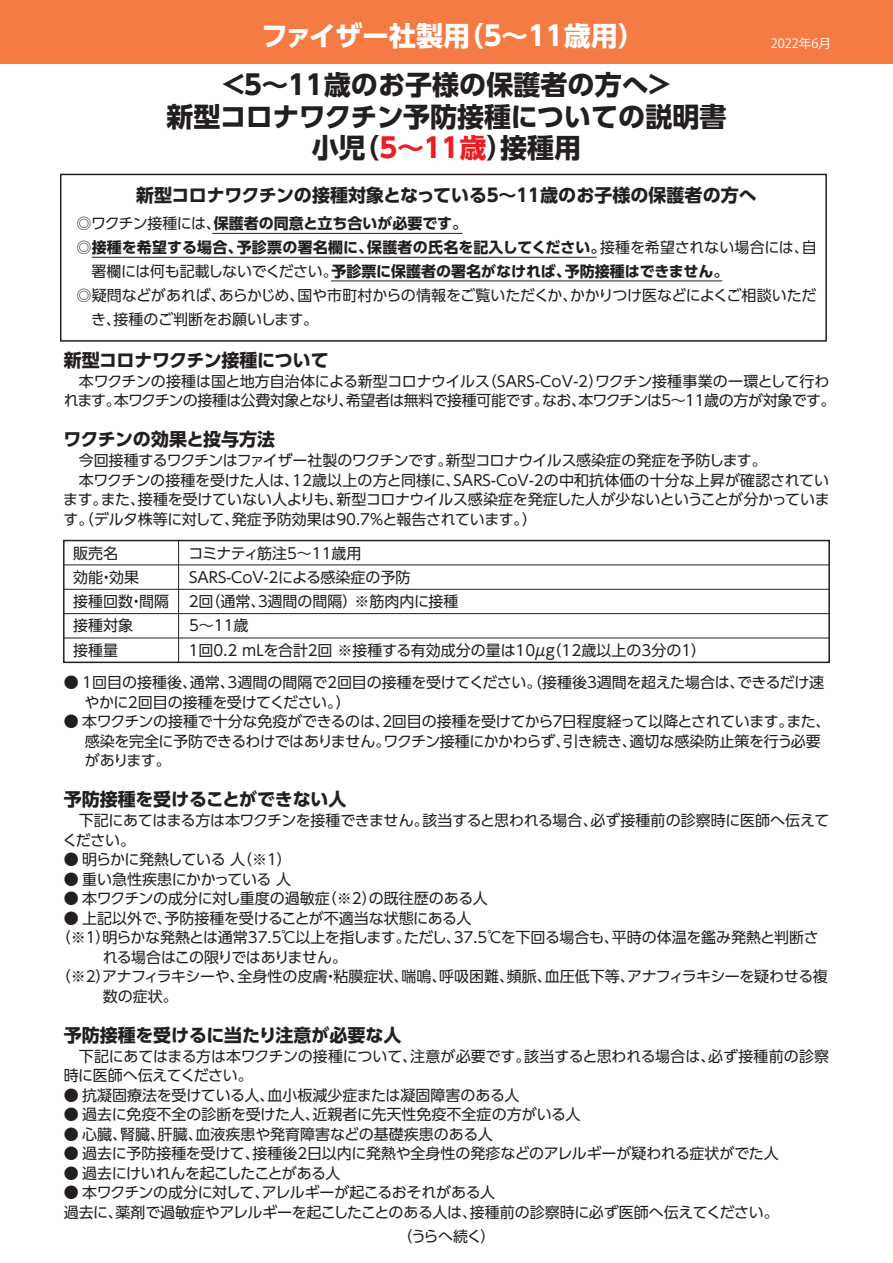
<style>
.page{position:relative;width:893px;height:1263px;background:#fff}
.page>*{position:absolute;margin:0;border:0;box-sizing:border-box;transform-origin:0 0}
.t1{font:700 27px/31.5px "UD Shin Go Pro";color:#231f20;text-align:center}
.t2{font:700 27px "UD Shin Go Pro";color:#fff}
.t3{font:700 18px "UD Shin Go Pro";letter-spacing:-.005em;color:#231f20}
.t4{font:15px/19.5px "UD Shin Go Pro";letter-spacing:-.015em;color:#231f20}
.t5{font:700 15px "UD Shin Go Pro";color:#231f20}
.t6{font:15px "UD Shin Go Pro";letter-spacing:-.045em;color:#231f20}
.t7{font:12.75px "Koz Go Pr 6 N";color:#fff}
.s1{color:#ee1d23}
.s2{font-weight:400}
.s3{font-family:"Koz Go Pr 6 N"}
</style>
<div class="page">
<div style="left:0;top:0;width:893px;height:64px;background:#f47b44"></div>
<div style="left:60px;top:174px;width:767px;height:168px;border:2px solid #231f20"></div>
<div style="left:63px;top:540px;width:767px;height:123px;border:2px solid #231f20"></div>
<hr style="left:178px;top:540px;width:1px;height:122px;background:#231f20">
<hr style="left:64px;top:638px;width:765px;height:1px;background:#231f20">
<hr style="left:64px;top:613px;width:765px;height:1px;background:#231f20">
<hr style="left:64px;top:589px;width:765px;height:1px;background:#231f20">
<hr style="left:64px;top:564px;width:765px;height:1px;background:#231f20">
<hr style="left:212px;top:233px;width:250px;height:1px;background:#231f20">
<hr style="left:92px;top:257px;width:505px;height:1px;background:#231f20">
<hr style="left:331px;top:281px;width:391px;height:1px;background:#231f20">
<h1 class="t2" style="left:261px;top:13px;width:385px">ファイザー社製用（5～11歳用）</h1>
<h1 class="t1" style="left:167px;top:68px;width:561px">＜５～11歳のお子様の保護者の方へ＞<br>新型コロナワクチン予防接種についての説明書小児（<span class="s1">5～11歳</span>）接種用</h1>
<p class="t7" style="left:771px;top:36px;width:62px">2022年6月</p>
<p class="t3" style="left:136px;top:180px;width:622px">新型コロナワクチンの接種対象となっている5～11歳のお子様の保護者の方へ</p>
<p class="t5" style="left:77px;top:211px;width:392px"><span class="s2">◎ワクチン接種には、</span>保護者の同意と立ち合いが必要です。</p>
<p class="t5" style="left:77px;top:235px;width:742px"><span class="s2">◎</span>接種を希望する場合、予診票の署名欄に、保護者の氏名を記入してください。<span class="s2">接種を希望されない場合には、自</span></p>
<p class="t5" style="left:92px;top:259px;width:638px"><span class="s2">署欄には何も記載しないでください。</span>予診票に保護者の署名がなければ、予防接種はできません。</p>
<p class="t4" style="left:77px;top:285px;width:742px">◎疑問などがあれば、あらかじめ、国や市町村からの情報をご覧いただくか、かかりつけ医などによくご相談いただ</p>
<p class="t4" style="left:91px;top:309px;width:229px">き、接種のご判断をお願いします。</p>
<p class="t3" style="left:64px;top:345px;width:266px">新型コロナワクチン接種について</p>
<p class="t4" style="left:64px;top:371px;width:773px">　本ワクチンの接種は国と地方自治体による新型コロナウイルス（SARS-CoV-2）ワクチン接種事業の一環として行われます。本ワクチンの接種は公費対象となり、希望者は無料で接種可能です。なお、本ワクチンは5～11歳の方が対象です。</p>
<p class="t3" style="left:63px;top:425px;width:213px">ワクチンの効果と投与方法</p>
<p class="t4" style="left:63px;top:450px;width:768px">　今回接種するワクチンはファイザー社製のワクチンです。新型コロナウイルス感染症の発症を予防します。<br>　本ワクチンの接種を受けた人は、12歳以上の方と同様に、SARS-CoV-2の中和抗体価の十分な上昇が確認されています。また、接種を受けていない人よりも、新型コロナウイルス感染症を発症した人が少ないということが分かっています。（デルタ株等に対して、発症予防効果は90.7％と報告されています。）</p>
<p class="t4" style="left:73px;top:540px;width:98px;line-height:24.3px">販売名<br>効能・効果<br>接種回数・間隔接種対象<br>接種量</p>
<p class="t4" style="left:186px;top:540px;width:521px;line-height:24.3px">コミナティ筋注5～11歳用<br>SARS-CoV-2による感染症の予防<br>２回（通常、３週間の間隔）※筋肉内に接種<br>5～11歳<br>１回0.2 mLを合計２回 ※接種する有効成分の量は10μg（12歳以上の3分の1）</p>
<p class="t4" style="left:84px;top:672px;width:741px;text-indent:-21px"><span class="s3">●</span> 1回目の接種後、通常、3週間の間隔で2回目の接種を受けてください。（接種後3週間を超えた場合は、できるだけ速やかに2回目の接種を受けてください。）</p>
<p class="t4" style="left:85px;top:711px;width:747px;text-indent:-21px"><span class="s3">●</span> 本ワクチンの接種で十分な免疫ができるのは、２回目の接種を受けてから７日程度経って以降とされています。また、感染を完全に予防できるわけではありません。ワクチン接種にかかわらず、引き続き、適切な感染防止策を行う必要があります。</p>
<p class="t3" style="left:64px;top:785px;width:284px">予防接種を受けることができない人</p>
<p class="t4" style="left:63px;top:810px;width:768px">　下記にあてはまる方は本ワクチンを接種できません。該当すると思われる場合、必ず接種前の診察時に医師へ伝えてください。</p>
<p class="t6" style="left:64px;top:847px;width:230px"><span class="s3">●</span> 明らかに発熱している 人（※1）</p>
<p class="t4" style="left:64px;top:869px;width:229px"><span class="s3">●</span> 重い急性疾患にかかっている 人</p>
<p class="t4" style="left:64px;top:888px;width:425px"><span class="s3">●</span> 本ワクチンの成分に対し重度の過敏症（※2）の既往歴のある人</p>
<p class="t4" style="left:64px;top:908px;width:409px"><span class="s3">●</span> 上記以外で、予防接種を受けることが不適当な状態にある人</p>
<p class="t4" style="left:56px;top:927px;width:765px">（※1）明らかな発熱とは通常37.5℃以上を指します。ただし、37.5℃を下回る場合も、平時の体温を鑑み発熱と判断さ</p>
<p class="t6" style="left:103px;top:945px;width:246px">れる場合はこの限りではありません。</p>
<p class="t4" style="left:56px;top:966px;width:773px">（※2）アナフィラキシーや、全身性の皮膚・粘膜症状、喘鳴、呼吸困難、頻脈、血圧低下等、アナフィラキシーを疑わせる複</p>
<p class="t4" style="left:103px;top:986px;width:77px">数の症状。</p>
<p class="t3" style="left:64px;top:1020px;width:339px">予防接種を受けるに当たり注意が必要な人</p>
<p class="t4" style="left:64px;top:1046px;width:767px">　下記にあてはまる方は本ワクチンの接種について、注意が必要です。該当すると思われる場合は、必ず接種前の診察時に医師へ伝えてください。</p>
<p class="t4" style="left:64px;top:1085px;width:457px"><span class="s3">●</span> 抗凝固療法を受けている人、血小板減少症または凝固障害のある人</p>
<p class="t4" style="left:64px;top:1104px;width:518px"><span class="s3">●</span> 過去に免疫不全の診断を受けた人、近親者に先天性免疫不全症の方がいる人</p>
<p class="t4" style="left:64px;top:1124px;width:430px"><span class="s3">●</span> 心臓、腎臓、肝臓、血液疾患や発育障害などの基礎疾患のある人</p>
<p class="t4" style="left:64px;top:1143px;width:716px"><span class="s3">●</span> 過去に予防接種を受けて、接種後2日以内に発熱や全身性の発疹などのアレルギーが疑われる症状がでた人</p>
<p class="t4" style="left:64px;top:1163px;width:278px"><span class="s3">●</span> 過去にけいれんを起こしたことがある人</p>
<p class="t4" style="left:64px;top:1182px;width:716px"><span class="s3">●</span> 本ワクチンの成分に対して、アレルギーが起こるおそれがある人<br>過去に、薬剤で過敏症やアレルギーを起こしたことのある人は、接種前の診察時に必ず医師へ伝えてください。</p>
<p class="t4" style="left:398px;top:1226px;width:99px">（うらへ続く）</p>
</div>
